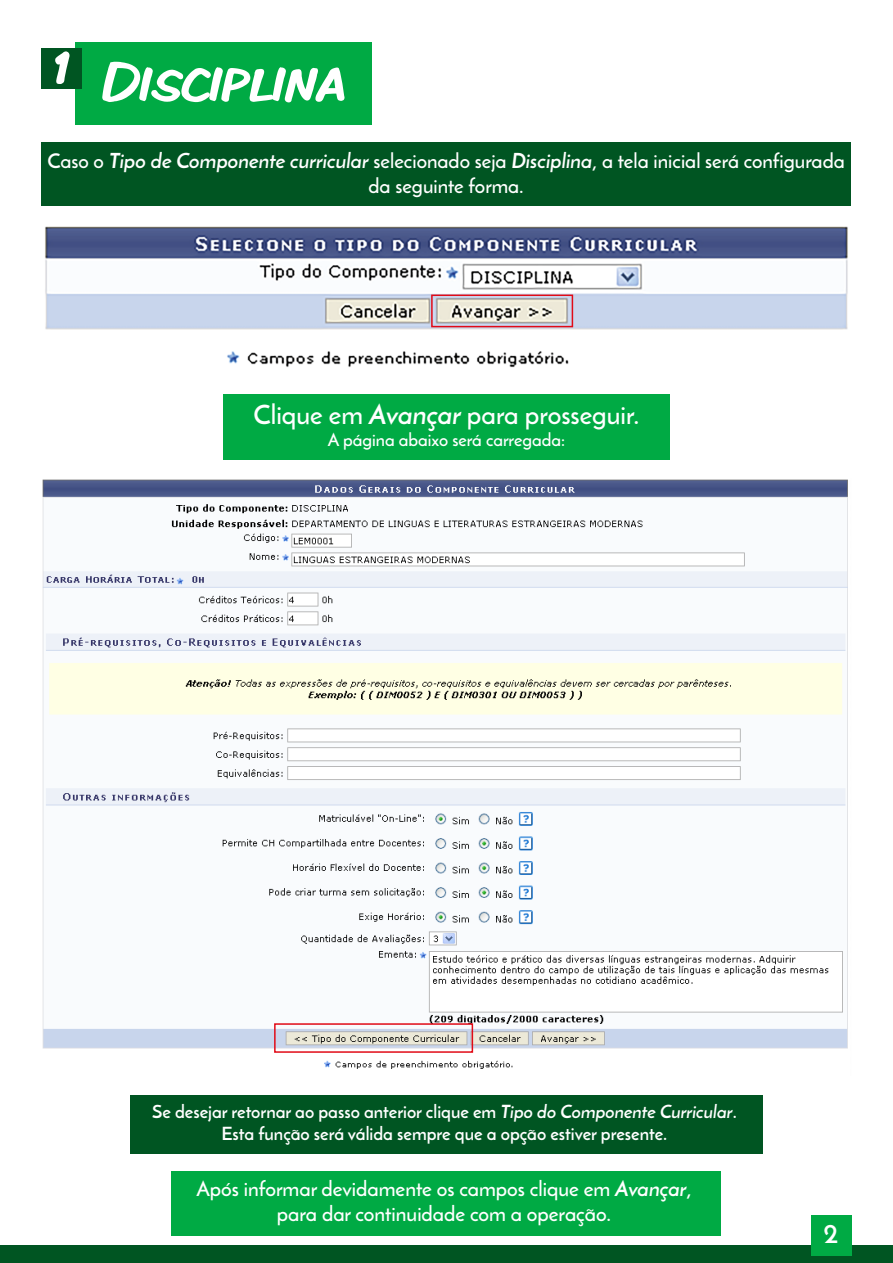
<style>
.page{position:relative;width:893px;height:1263px;background:#fff}
.page>*{position:absolute;margin:0;border:0;box-sizing:border-box;transform-origin:0 0}
.t1{font:57px "Komika Display Kaps";color:#fff}
.t2{font:700 54px "Komika Display Kaps";color:#fff}
.t3{font:600 27px "Josefin Sans";color:#fff}
.t4{font:700 27px "Josefin Sans";color:#fff}
.t5{font:600 21px/25.2px "Josefin Sans";color:#fff;text-align:center}
.t6{font:600 20.55px/24.8px "Josefin Sans";color:#fff;text-align:center}
.t7{font:700 18px/21.6px "Josefin Sans";color:#fff;text-align:center}
.t8{font:600 18px "Josefin Sans";color:#fff}
.s1{font-weight:700;font-style:italic}
.s2{font-style:italic}
</style>
<div class="page">
<div style="left:0;top:1245px;width:893px;height:18px;background:#052"></div>
<div style="left:130px;top:1095px;width:633px;height:58px;background:#052"></div>
<img style="left:45px;top:226px;width:803px;height:142px">
<div style="left:75px;top:42px;width:296px;height:82px;background:#0a4"></div>
<div style="left:42px;top:142px;width:809px;height:64px;background:#052"></div>
<div style="left:223px;top:395px;width:447px;height:65px;background:#0a4"></div>
<div style="left:431px;top:295px;width:142px;height:32px;border:2px solid #e10b17"></div>
<div style="left:172px;top:1171px;width:549px;height:65px;background:#0a4"></div>
<div style="left:810px;top:1214px;width:41px;height:41px;background:#0a4"></div>
<div style="left:42px;top:48px;width:40px;height:41px;background:#052"></div>
<img style="left:42px;top:479px;width:806px;height:590px">
<div style="left:274px;top:1023px;width:199px;height:30px;border:2px solid #e10b17"></div>
<h2 class="t2" style="left:56px;top:31px;width:14px">1</h2>
<h1 class="t1" style="left:102px;top:46px;width:244px">Disciplina</h1>
<p class="t6" style="left:48px;top:148px;width:799px">Caso o <span class="s1">Tipo de Componente curricular</span> selecionado seja <span class="s1">Disciplina</span>, a tela inicial será configurada da seguinte forma.</p>
<h3 class="t3" style="left:254px;top:398px;width:387px">Clique em <span class="s1">Avançar</span> para prosseguir.</h3>
<p class="t8" style="left:328px;top:428px;width:239px">A página abaixo será carregada:</p>
<p class="t7" style="left:152px;top:1101px;width:586px">Se desejar retornar ao passo anterior clique em <span class="s2">Tipo do Componente Curricular</span>.<br>Esta função será válida sempre que a opção estiver presente.</p>
<p class="t5" style="left:196px;top:1176px;width:497px">Após informar devidamente os campos clique em <span class="s1">Avançar</span>, para dar continuidade com a operação.</p>
<h3 class="t4" style="left:823px;top:1216px;width:16px">2</h3>
</div>
